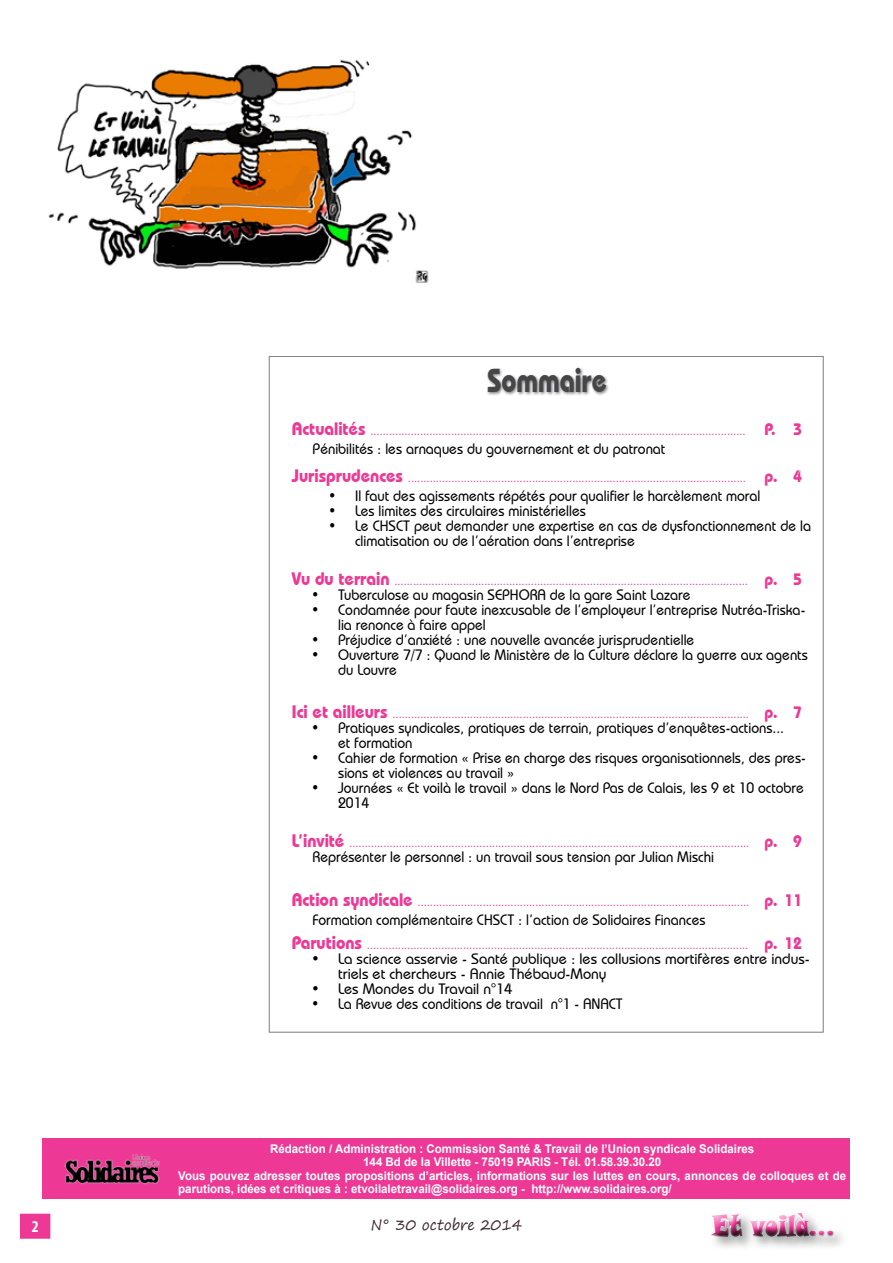
<style>
.page{position:relative;width:893px;height:1263px;background:#fff}
.page>*{position:absolute;margin:0;border:0;box-sizing:border-box;transform-origin:0 0}
.t1{font:700 33px "Bauhaus IT Cby BT";color:#464547;scale:.82 1}
.t2{font:28.2px "Snap ITC";letter-spacing:.01em;color:#ed3995;scale:.73 1}
.t3{font:700 condensed 16.5px "Myriad Pro";color:#fff}
.t4{font:500 15px/15px "Bauhaus IT Cby BT";color:#000;scale:.95 1}
.t5{font:500 15px/15px "Bauhaus IT Cby BT";color:#000}
.t6{font:15px "Segoe Print";color:#412f37;scale:.95 1}
.t7{font:500 12px "Bauhaus IT Cby BT";color:#ed3995;scale:.95 1}
.t8{font:700 12px "Arial";color:#fff;scale:.96 1}
.s1{font-weight:700;font-size:18px}
.s2{font-weight:700;font-size:16.5px}
</style>
<div class="page">
<div style="left:19px;top:1212px;width:33px;height:28px;background:#ed3995"></div>
<div style="left:17px;top:1211px;width:36px;height:31px;border:3px solid #fff"></div>
<div style="left:703px;top:1207px;width:141px;height:40px;background:#000;opacity:.75"></div>
<div style="left:486px;top:367px;width:124px;height:29px;background:#000;opacity:.5"></div>
<div style="left:43px;top:1138px;width:807px;height:61px;background:#ed3995"></div>
<img style="left:64px;top:1154px;width:96px;height:31px">
<img style="left:48px;top:59px;width:381px;height:224px">
<h1 class="t1" style="left:487px;top:360px;width:148px">Sommaire</h1>
<p class="t7" style="left:292px;top:423px;width:538px"><span class="s1">Actualités</span> ......................................................................................................................... <span class="s2">P. 3</span></p>
<p class="t4" style="left:313px;top:441px;width:373px">Pénibilités : les arnaques du gouvernement et du patronat</p>
<p class="t7" style="left:292px;top:470px;width:538px"><span class="s1">Jurisprudences</span> ............................................................................................................. <span class="s2">p. 4</span></p>
<p class="t4" style="left:328px;top:488px;width:457px">• Il faut des agissements répétés pour qualifier le harcèlement moral</p>
<p class="t4" style="left:328px;top:503px;width:273px">• Les limites des circulaires ministérielles</p>
<p class="t4" style="left:355px;top:518px;width:481px;text-indent:-27px">• Le CHSCT peut demander une expertise en cas de dysfonctionnement de la climatisation ou de l’aération dans l’entreprise</p>
<p class="t7" style="left:292px;top:573px;width:538px"><span class="s1">Vu du terrain</span> .................................................................................................................. <span class="s2">p. 5</span></p>
<p class="t4" style="left:311px;top:587px;width:401px">• Tuberculose au magasin SEPHORA de la gare Saint Lazare</p>
<p class="t4" style="left:338px;top:602px;width:493px;text-indent:-27px">• Condamnée pour faute inexcusable de l’employeur l’entreprise Nutréa-Triska&shy;lia renonce à faire appel</p>
<p class="t4" style="left:311px;top:632px;width:405px">• Préjudice d’anxiété : une nouvelle avancée jurisprudentielle</p>
<p class="t4" style="left:338px;top:647px;width:496px;text-indent:-27px">• Ouverture 7/7 : Quand le Ministère de la Culture déclare la guerre aux agents du Louvre</p>
<p class="t7" style="left:292px;top:707px;width:538px"><span class="s1">Ici et ailleurs</span> ................................................................................................................... <span class="s2">p. 7</span></p>
<p class="t4" style="left:338px;top:720px;width:471px;text-indent:-27px">• Pratiques syndicales, pratiques de terrain, pratiques d’enquêtes-actions... et formation</p>
<p class="t4" style="left:338px;top:750px;width:494px;text-indent:-27px">• Cahier de formation « Prise en charge des risques organisationnels, des pres&shy;sions et violences au travail »</p>
<p class="t4" style="left:338px;top:780px;width:492px;text-indent:-27px">• Journées « Et voilà le travail » dans le Nord Pas de Calais, les 9 et 10 octobre<br>2014</p>
<p class="t7" style="left:292px;top:836px;width:538px"><span class="s1">L’invité</span> ................................................................................................................................. <span class="s2">p. 9</span></p>
<p class="t4" style="left:313px;top:849px;width:424px">Représenter le personnel : un travail sous tension par Julian Mischi</p>
<p class="t7" style="left:292px;top:894px;width:538px"><span class="s1">Action syndicale</span> ........................................................................................................... <span class="s2">p. 11</span></p>
<p class="t4" style="left:313px;top:912px;width:415px">Formation complémentaire CHSCT : l’action de Solidaires Finances</p>
<p class="t7" style="left:292px;top:937px;width:538px"><span class="s1">Parutions</span> ........................................................................................................................... <span class="s2">p. 12</span></p>
<p class="t5" style="left:338px;top:951px;width:473px;text-indent:-27px">• La science asservie - Santé publique : les collusions mortifères entre indus&shy;triels et chercheurs - Annie Thébaud-Mony</p>
<p class="t5" style="left:311px;top:981px;width:203px">• Les Mondes du Travail n°14</p>
<p class="t4" style="left:311px;top:996px;width:330px">• La Revue des conditions de travail n°1 - ANACT</p>
<p class="t8" style="left:270px;top:1141px;width:506px">Rédaction / Administration : Commission Santé &amp; Travail de l’Union syndicale Solidaires</p>
<p class="t8" style="left:363px;top:1154px;width:312px">144 Bd de la Villette - 75019 PARIS - Tél. 01.58.39.30.20</p>
<p class="t8" style="left:178px;top:1168px;width:697px">Vous pouvez adresser toutes propositions d’articles, informations sur les luttes en cours, annonces de colloques et de</p>
<p class="t8" style="left:178px;top:1181px;width:516px">parutions, idées et critiques à : etvoilaletravail@solidaires.org - http://www.solidaires.org/</p>
<h3 class="t3" style="left:32px;top:1216px;width:9px">2</h3>
<p class="t6" style="left:371px;top:1211px;width:161px">n° 30 octobre 2014</p>
<h2 class="t2" style="left:712px;top:1207px;width:169px">Et voilà...</h2>
</div>
